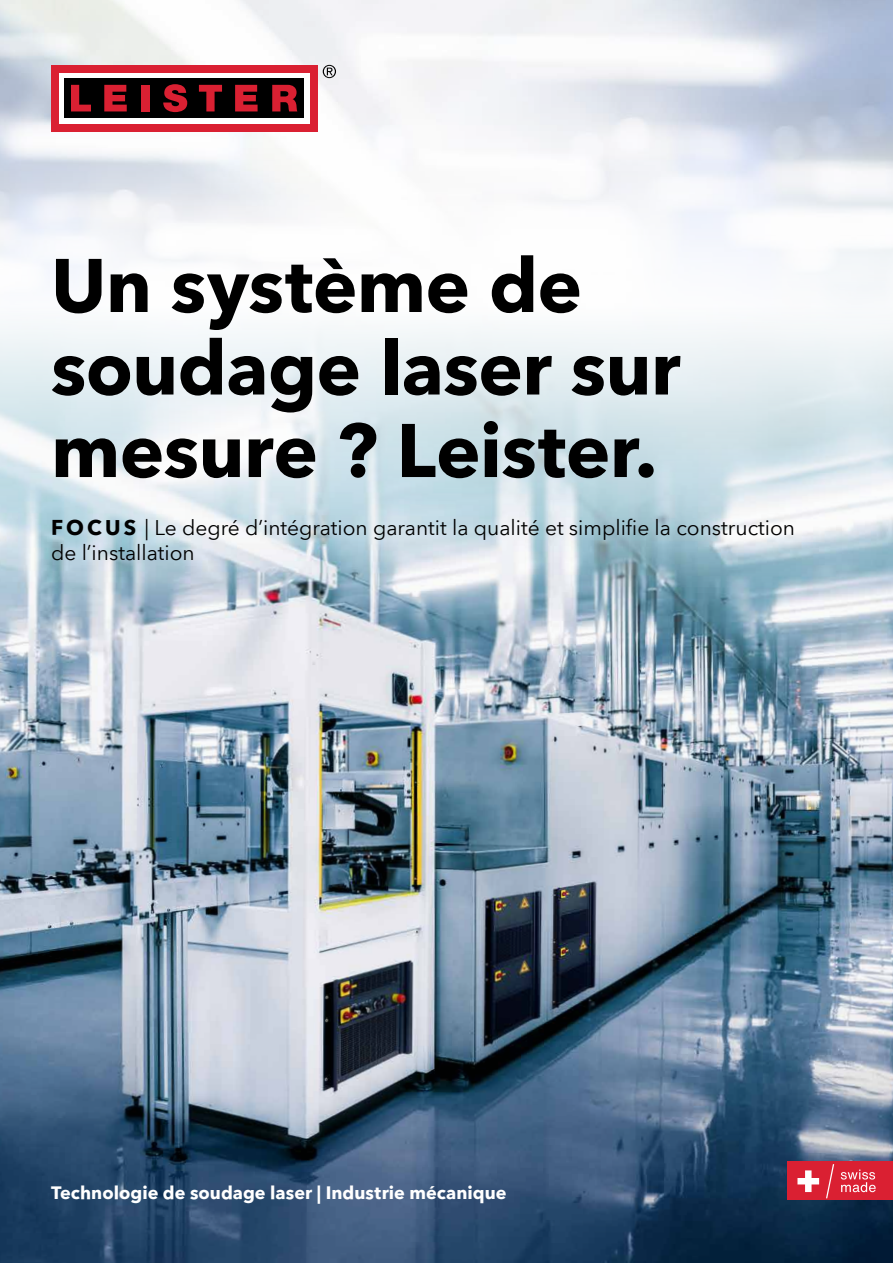
<style>
.page{position:relative;width:893px;height:1263px;background:#fff}
.page>*{position:absolute;margin:0;border:0;box-sizing:border-box;transform-origin:0 0}
.t1{font:700 75px/82.5px "Avenir Next World";letter-spacing:-.01em;color:#000}
.t2{font:21px/25.5px "Avenir Next World";color:#000}
.t3{font:700 18px "Avenir Next World";color:#fff}
.s1{font-weight:700}
</style>
<div class="page">
<img style="left:0;top:635px;width:893px;height:628px">
<img style="left:0;top:0;width:893px;height:635px">
<div style="left:788px;top:1161px;width:105px;height:38px;background:#da2032"></div>
<svg style="left:841px;top:1169px;width:35px;height:23px"></svg>
<svg style="left:797px;top:1170px;width:22px;height:22px"></svg>
<svg style="left:826px;top:1164px;width:8px;height:34px"></svg>
<div style="left:51px;top:65px;width:266px;height:66px;background:#da2032"></div>
<div style="left:59px;top:73px;width:250px;height:50px;background:#fff"></div>
<div style="left:64px;top:78px;width:240px;height:40px;background:#000"></div>
<svg style="left:71px;top:85px;width:20px;height:26px"></svg>
<svg style="left:104px;top:85px;width:23px;height:26px"></svg>
<div style="left:141px;top:85px;width:9px;height:26px;background:#da2032"></div>
<svg style="left:163px;top:84px;width:24px;height:28px"></svg>
<svg style="left:199px;top:85px;width:23px;height:26px"></svg>
<svg style="left:235px;top:85px;width:23px;height:26px"></svg>
<svg style="left:272px;top:85px;width:25px;height:26px"></svg>
<svg style="left:323px;top:65px;width:13px;height:13px"></svg>
<h1 class="t1" style="left:51px;top:245px;width:631px">Un système de soudage laser sur mesure ? Leister.</h1>
<p class="t2" style="left:51px;top:515px;width:746px"><span class="s1">FOCUS</span> | Le degré d’intégration garantit la qualité et simplifie la construction de l’installation</p>
<p class="t3" style="left:51px;top:1182px;width:457px">Technologie de soudage laser | Industrie mécanique</p>
</div>
